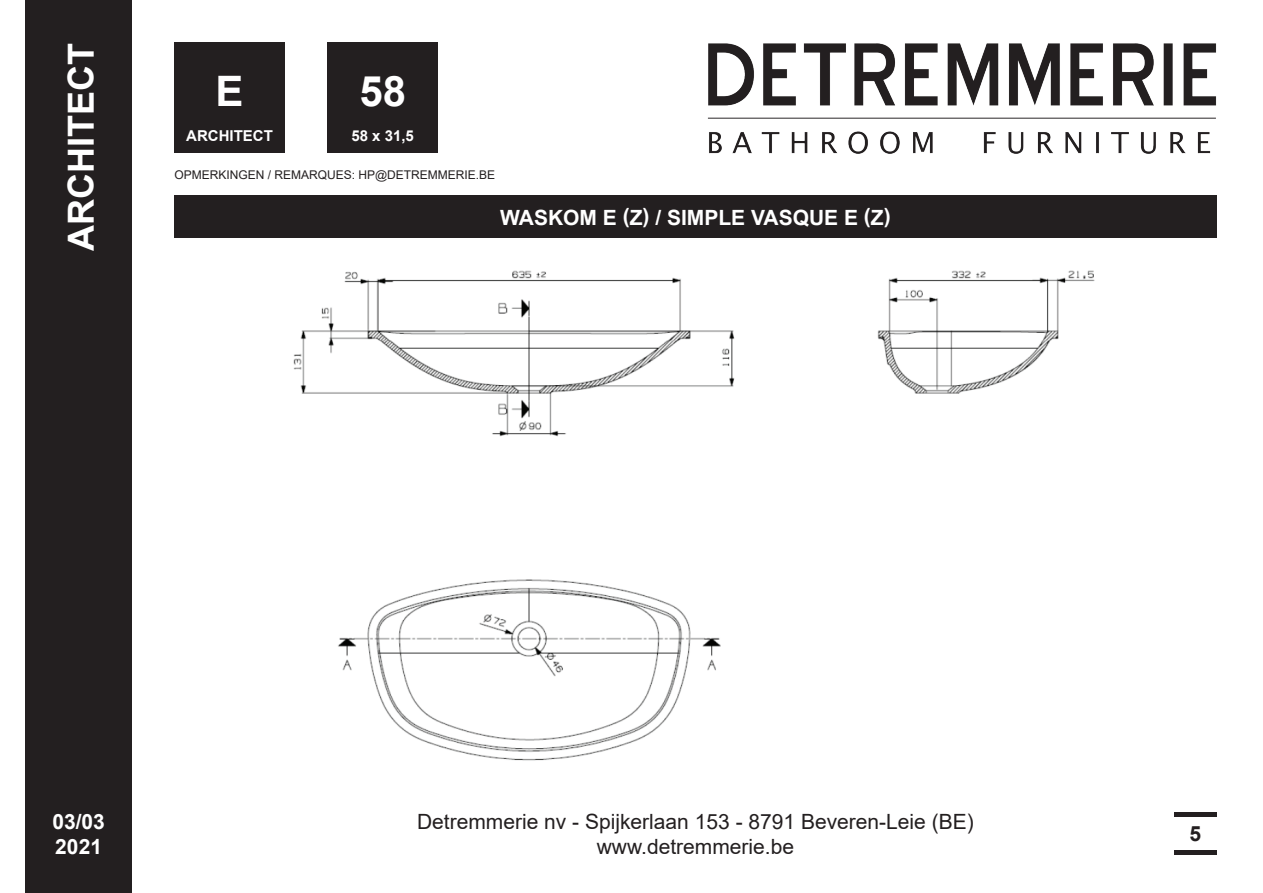
<style>
.page{position:relative;width:1263px;height:893px;background:#fff}
.page>*{position:absolute;margin:0;border:0;box-sizing:border-box;transform-origin:0 0}
.t1{font:700 42px "Arial";color:#fff}
.t2{font:700 36px "Arial";color:#fff}
.t3{font:21px/25.2px "Arial";color:#231f20;text-align:center}
.t4{font:700 21px/25.2px "Arial";color:#fff}
.t5{font:700 21px "Arial";color:#231f20}
.t6{font:700 15px "Arial";color:#fff}
.t7{font:12px "Arial";color:#231f20}
</style>
<div class="page">
<div style="left:26px;top:0;width:106px;height:893px;background:#231f20"></div>
<img style="left:707px;top:43px;width:509px;height:110px">
<div style="left:174px;top:196px;width:1042px;height:42px;background:#231f20"></div>
<div style="left:327px;top:43px;width:111px;height:110px;background:#231f20"></div>
<div style="left:174px;top:43px;width:111px;height:110px;background:#231f20"></div>
<div style="left:1174px;top:812px;width:42px;height:5px;background:#231f20"></div>
<div style="left:1174px;top:850px;width:42px;height:5px;background:#231f20"></div>
<img style="left:293px;top:270px;width:802px;height:491px">
<h2 class="t2" style="left:56px;top:251px;width:209px;rotate:-90deg">ARCHITECT</h2>
<h1 class="t1" style="left:216px;top:61px;width:30px">E</h1>
<p class="t6" style="left:186px;top:125px;width:88px">ARCHITECT</p>
<h1 class="t1" style="left:359px;top:61px;width:48px">58</h1>
<p class="t6" style="left:351px;top:125px;width:64px">58 x 31,5</p>
<p class="t7" style="left:174px;top:166px;width:322px">OPMERKINGEN / REMARQUES: HP@DETREMMERIE.BE</p>
<p class="t4" style="left:500px;top:205px;width:392px">WASKOM E (Z) / SIMPLE VASQUE E (Z)</p>
<p class="t4" style="left:52px;top:809px;width:54px">03/03<br>2021</p>
<p class="t3" style="left:417px;top:808px;width:558px">Detremmerie nv - Spijkerlaan 153 - 8791 Beveren-Leie (BE) www.detremmerie.be</p>
<p class="t5" style="left:1189px;top:819px;width:13px">5</p>
</div>
